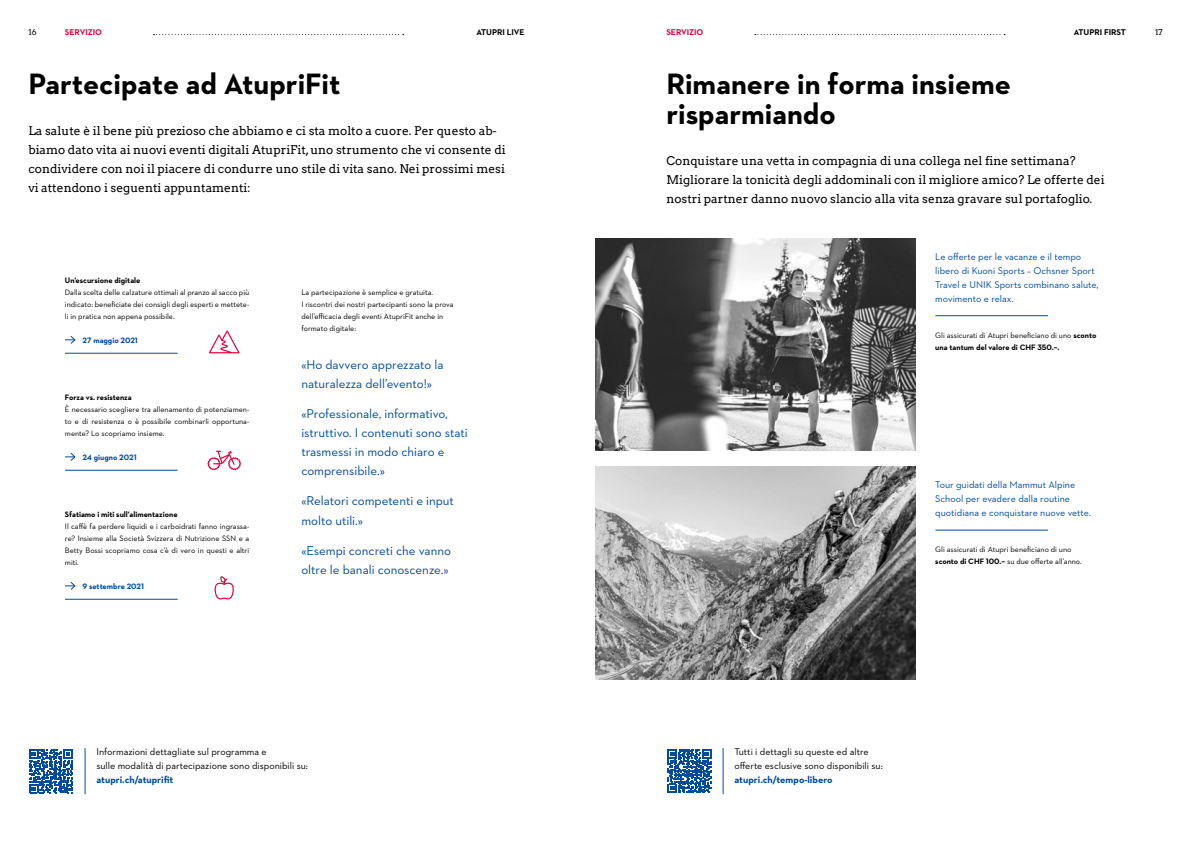
<style>
.page{position:relative;width:1191px;height:842px;background:#fff}
.page>*{position:absolute;margin:0;border:0;box-sizing:border-box;transform-origin:0 0}
.t1{font:700 30px/30px "Neutraface 2 Text";color:#000}
.t2{font:13px/19px "Neutraface 2 Text";color:#014b9c}
.t3{font:12px/19px "Arvo";color:#000}
.t4{font:10px/14px "Neutraface 2 Text";color:#014b9c}
.t5{font:10px/14px "Neutraface 2 Text";color:#000}
.t6{font:700 10px "Neutraface 2 Text";color:#014b9c}
.t7{font:700 8.5px "Neutraface 2 Text";color:#000}
.t8{font:700 8.5px "Neutraface 2 Text";color:#e4003f}
.t9{font:8px/12px "Neutraface 2 Text";color:#000}
.t10{font:700 8px "Neutraface 2 Text";color:#000}
.t11{font:700 8px "Neutraface 2 Text";color:#014b9c}
.t12{font:8px "Arvo";color:#000}
.s1{font-weight:700}
</style>
<div class="page">
<img style="left:595px;top:238px;width:321px;height:213px">
<img style="left:595px;top:466px;width:321px;height:213px">
<hr style="left:935px;top:315px;width:112px;height:1px;background:#014b9c">
<hr style="left:935px;top:530px;width:112px;height:1px;background:#014b9c">
<svg style="left:65px;top:336px;width:11px;height:8px"></svg>
<hr style="left:65px;top:353px;width:112px;height:1px;background:#014b9c">
<svg style="left:65px;top:453px;width:11px;height:8px"></svg>
<hr style="left:65px;top:470px;width:112px;height:1px;background:#014b9c">
<svg style="left:65px;top:582px;width:11px;height:8px"></svg>
<hr style="left:65px;top:599px;width:112px;height:1px;background:#014b9c">
<hr style="left:85px;top:748px;width:1px;height:46px;background:#014b9c">
<hr style="left:722px;top:748px;width:1px;height:46px;background:#014b9c">
<svg style="left:207px;top:451px;width:34px;height:19px"></svg>
<svg style="left:215px;top:576px;width:19px;height:23px"></svg>
<svg style="left:209px;top:330px;width:31px;height:23px"></svg>
<svg style="left:29px;top:749px;width:44px;height:44px"></svg>
<svg style="left:667px;top:749px;width:44px;height:44px"></svg>
<svg style="left:153px;top:34px;width:251px;height:1px"></svg>
<svg style="left:755px;top:34px;width:250px;height:1px"></svg>
<p class="t12" style="left:28px;top:27px;width:10px">16</p>
<p class="t8" style="left:65px;top:27px;width:39px">SERVIZIO</p>
<p class="t7" style="left:476px;top:27px;width:50px">ATUPRI LIVE</p>
<p class="t8" style="left:666px;top:27px;width:39px">SERVIZIO</p>
<p class="t7" style="left:1073px;top:27px;width:54px">ATUPRI FIRST</p>
<p class="t12" style="left:1155px;top:27px;width:9px">17</p>
<h1 class="t1" style="left:28px;top:69px;width:314px">Partecipate ad AtupriFit</h1>
<p class="t3" style="left:28px;top:121px;width:479px">La salute è il bene più prezioso che abbiamo e ci sta molto a cuore. Per questo ab&shy;biamo dato vita ai nuovi eventi digitali AtupriFit, uno strumento che vi consente di condividere con noi il piacere di condurre uno stile di vita sano. Nei prossimi mesi vi attendono i seguenti appuntamenti:</p>
<p class="t10" style="left:65px;top:275px;width:77px">Un’escursione digitale</p>
<p class="t9" style="left:65px;top:286px;width:186px;text-align:justify">Dalla scelta delle calzature ottimali al pranzo al sacco più indicato: beneficiate dei consigli degli esperti e mettete&shy;li in pratica non appena possibile.</p>
<p class="t11" style="left:82px;top:335px;width:57px">27 maggio 2021</p>
<p class="t10" style="left:65px;top:392px;width:68px">Forza vs. resistenza</p>
<p class="t9" style="left:65px;top:403px;width:186px;text-align:justify">È necessario scegliere tra allenamento di potenziamen&shy;to e di resistenza o è possibile combinarli opportuna&shy;mente? Lo scopriamo insieme.</p>
<p class="t11" style="left:82px;top:452px;width:56px">24 giugno 2021</p>
<p class="t10" style="left:65px;top:509px;width:114px">Sfatiamo i miti sull’alimentazione</p>
<p class="t9" style="left:65px;top:520px;width:186px;text-align:justify">Il caffè fa perdere liquidi e i carboidrati fanno ingrassa&shy;re? Insieme alla Società Svizzera di Nutrizione SSN e a Betty Bossi scopriamo cosa c’è di vero in questi e altri miti.</p>
<p class="t11" style="left:82px;top:581px;width:63px">9 settembre 2021</p>
<p class="t9" style="left:301px;top:286px;width:154px">La partecipazione è semplice e gratuita.<br>I riscontri dei nostri partecipanti sono la prova dell’efficacia degli eventi AtupriFit anche in formato digitale:</p>
<h2 class="t2" style="left:301px;top:355px;width:144px">«Ho davvero apprezzato la naturalezza dell’evento!»</h2>
<h2 class="t2" style="left:301px;top:404px;width:168px">«Professionale, informativo, istruttivo. I contenuti sono stati trasmessi in modo chiaro e comprensibile.»</h2>
<h2 class="t2" style="left:301px;top:491px;width:154px">«Relatori competenti e input molto utili.»</h2>
<h2 class="t2" style="left:301px;top:541px;width:151px">«Esempi concreti che vanno oltre le banali conoscenze.»</h2>
<p class="t5" style="left:96px;top:745px;width:213px">Informazioni dettagliate sul programma e<br>sulle modalità di partecipazione sono disponibili su:</p>
<p class="t6" style="left:96px;top:774px;width:78px">atupri.ch/atuprifit</p>
<h1 class="t1" style="left:666px;top:69px;width:346px">Rimanere in forma insieme risparmiando</h1>
<h3 class="t3" style="left:666px;top:151px;width:440px">Conquistare una vetta in compagnia di una collega nel fine settimana?<br>Migliorare la tonicità degli addominali con il migliore amico? Le offerte dei nostri partner danno nuovo slancio alla vita senza gravare sul portafoglio.</h3>
<p class="t4" style="left:935px;top:250px;width:165px">Le offerte per le vacanze e il tempo libero di Kuoni Sports – Ochsner Sport<br>Travel e UNIK Sports combinano salute, movimento e relax.</p>
<p class="t9" style="left:935px;top:329px;width:162px">Gli assicurati di Atupri beneficiano di uno <span class="s1">sconto una tantum del valore di CHF 350.–.</span></p>
<p class="t4" style="left:935px;top:478px;width:157px">Tour guidati della Mammut Alpine<br>School per evadere dalla routine quotidiana e conquistare nuove vette.</p>
<p class="t9" style="left:935px;top:544px;width:148px">Gli assicurati di Atupri beneficiano di uno <span class="s1">sconto di CHF 100.–</span> su due offerte all’anno.</p>
<p class="t5" style="left:734px;top:745px;width:150px">Tutti i dettagli su queste ed altre offerte esclusive sono disponibili su:</p>
<p class="t6" style="left:734px;top:774px;width:100px">atupri.ch/tempo-libero</p>
</div>
